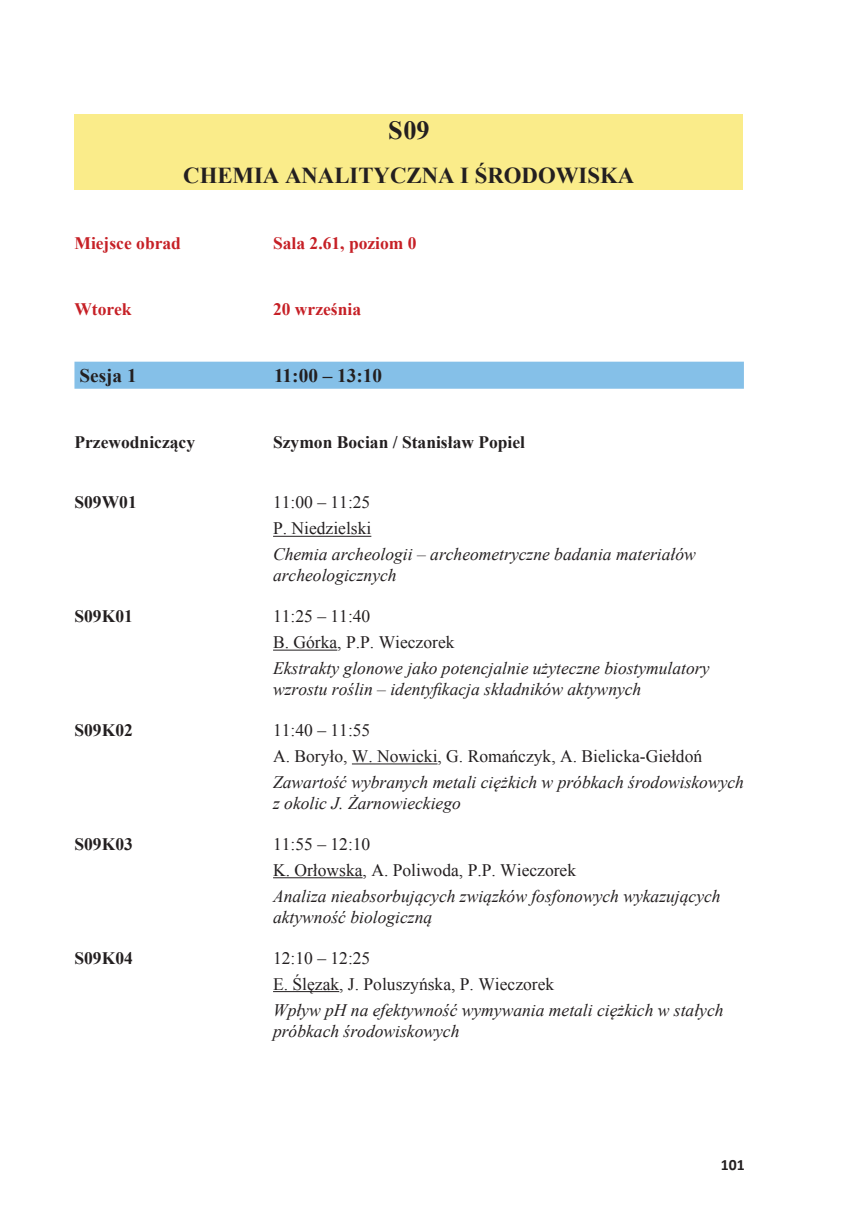
<style>
.page{position:relative;width:859px;height:1221px;background:#fff}
.page>*{position:absolute;margin:0;border:0;box-sizing:border-box;transform-origin:0 0}
.numer_sekcji{font:700 26.25px "Times New Roman";color:#231f20}
.nazwa_sekcji{font:700 22.75px "Times New Roman";color:#231f20}
.sesja_poster_tabela{font:700 19.25px "Times New Roman";color:#231f20}
.italic_11_wciecie{font:italic 17.5px/21px "Times New Roman";color:#231f20}
.regular_11{font:17.5px "Times New Roman";color:#231f20}
.italic_wciecie{font:italic 17.5px/21px "Times New Roman";color:#231f20}
.przewodniczacy{font:700 17.5px "Times New Roman";color:#231f20}
.regular_11-2{font:700 17.5px "Times New Roman";color:#231f20}
.miejsce_obrad{font:700 17.5px "Times New Roman";color:#c62026}
.data{font:700 17.5px "Times New Roman";color:#c62026}
.t1{font:700 15.75px "Calibri";color:#231f20}
</style>
<div class="page">
<hr style="left:273px;top:536px;width:98px;height:1px;background:#231f20">
<hr style="left:273px;top:649px;width:64px;height:1px;background:#231f20">
<hr style="left:352px;top:763px;width:85px;height:1px;background:#231f20">
<hr style="left:273px;top:877px;width:89px;height:1px;background:#231f20">
<hr style="left:273px;top:991px;width:66px;height:1px;background:#231f20">
<div style="left:74px;top:114px;width:668px;height:76px;background:#faec8a"></div>
<svg style="left:74px;top:361px;width:669px;height:28px"></svg>
<p class="numer_sekcji" style="left:388px;top:111px;width:43px">S09</p>
<p class="nazwa_sekcji" style="left:183px;top:159px;width:452px">CHEMIA ANALITYCZNA I ŚRODOWISKA</p>
<p class="miejsce_obrad" style="left:74px;top:230px;width:108px">Miejsce obrad</p>
<p class="miejsce_obrad" style="left:273px;top:230px;width:145px">Sala 2.61, poziom 0</p>
<p class="data" style="left:74px;top:296px;width:59px">Wtorek</p>
<p class="data" style="left:273px;top:296px;width:89px">20 września</p>
<p class="sesja_poster_tabela" style="left:79px;top:361px;width:59px">Sesja 1</p>
<p class="sesja_poster_tabela" style="left:274px;top:361px;width:110px">11:00 – 13:10</p>
<p class="przewodniczacy" style="left:74px;top:429px;width:122px">Przewodniczący</p>
<p class="przewodniczacy" style="left:273px;top:429px;width:253px">Szymon Bocian / Stanisław Popiel</p>
<p class="regular_11-2" style="left:74px;top:490px;width:64px">S09W01</p>
<p class="regular_11" style="left:273px;top:490px;width:99px">11:00 – 11:25</p>
<p class="regular_11" style="left:273px;top:516px;width:100px">P. Niedzielski</p>
<p class="italic_11_wciecie" style="left:273px;top:543px;width:424px">Chemia archeologii – archeometryczne badania materiałów archeologicznych</p>
<p class="regular_11-2" style="left:74px;top:603px;width:60px">S09K01</p>
<p class="regular_11" style="left:273px;top:604px;width:99px">11:25 – 11:40</p>
<p class="regular_11" style="left:273px;top:630px;width:183px">B. Górka, P.P. Wieczorek</p>
<p class="italic_wciecie" style="left:273px;top:657px;width:437px">Ekstrakty glonowe jako potencjalnie użyteczne biostymulatory wzrostu roślin – identyfikacja składników aktywnych</p>
<p class="regular_11-2" style="left:74px;top:717px;width:60px">S09K02</p>
<p class="regular_11" style="left:273px;top:717px;width:99px">11:40 – 11:55</p>
<p class="regular_11" style="left:273px;top:743px;width:430px">A. Boryło, W. Nowicki, G. Romańczyk, A. Bielicka-Giełdoń</p>
<p class="italic_11_wciecie" style="left:273px;top:771px;width:472px">Zawartość wybranych metali ciężkich w próbkach środowiskowych z okolic J. Żarnowieckiego</p>
<p class="regular_11-2" style="left:74px;top:831px;width:60px">S09K03</p>
<p class="regular_11" style="left:273px;top:831px;width:99px">11:55 – 12:10</p>
<p class="regular_11" style="left:273px;top:857px;width:304px">K. Orłowska, A. Poliwoda, P.P. Wieczorek</p>
<p class="italic_11_wciecie" style="left:273px;top:885px;width:449px">Analiza nieabsorbujących związków fosfonowych wykazujących aktywność biologiczną</p>
<p class="regular_11-2" style="left:74px;top:945px;width:60px">S09K04</p>
<p class="regular_11" style="left:273px;top:945px;width:99px">12:10 – 12:25</p>
<p class="regular_11" style="left:273px;top:971px;width:282px">E. Ślęzak, J. Poluszyńska, P. Wieczorek</p>
<p class="italic_11_wciecie" style="left:273px;top:998px;width:452px">Wpływ pH na efektywność wymywania metali ciężkich w stałych próbkach środowiskowych</p>
<p class="t1" style="left:720px;top:1153px;width:25px">101</p>
</div>
